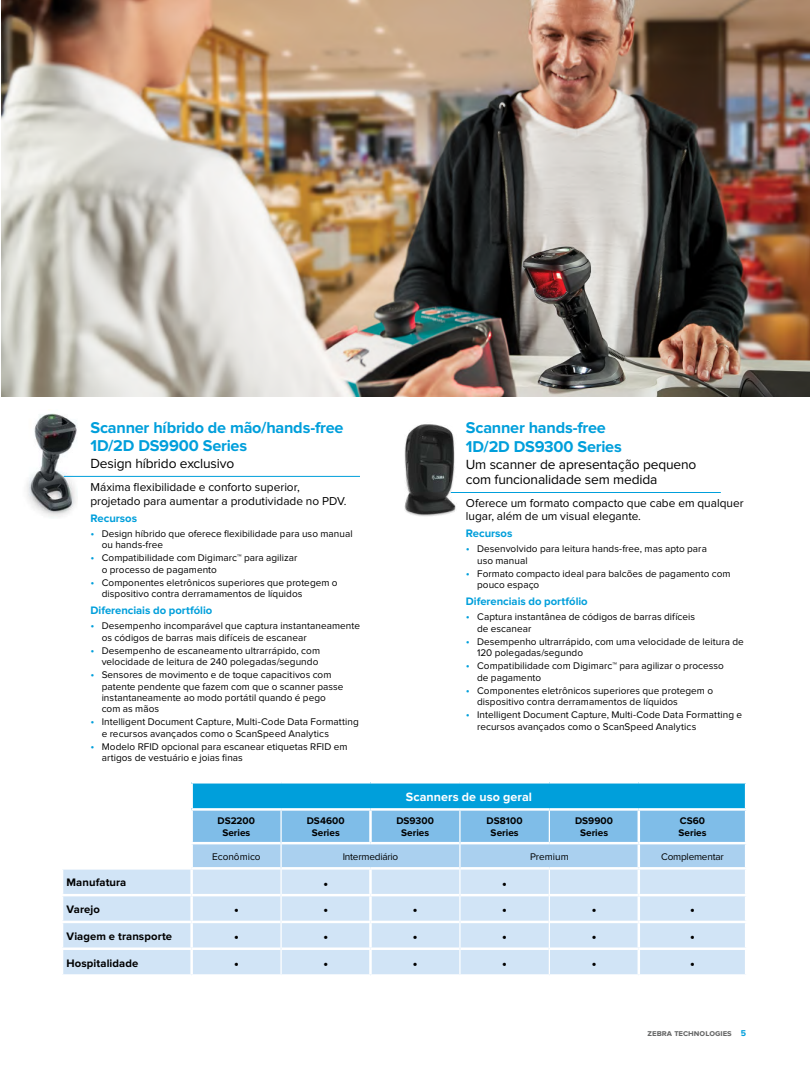
<style>
.page{position:relative;width:810px;height:1080px;background:#fff}
.page>*{position:absolute;margin:0;border:0;box-sizing:border-box;transform-origin:0 0}
.t1{font:700 16.25px/18.8px "Proxima Nova";letter-spacing:-.01em;color:#009fdb}
.t2{font:15px "Proxima Nova";color:#000}
.t3{font:13.75px/15px "Proxima Nova";letter-spacing:-.01em;color:#000101}
.t4{font:700 12.5px "Proxima Nova";color:#fff}
.t5{font:11.88px/13.8px "Proxima Nova";color:#000101}
.t6{font:700 11.25px "Proxima Nova";color:#009fdb}
.t7{font:700 11.25px "Proxima Nova";letter-spacing:.01em;color:#000}
.t8{font:10px/11.2px "Proxima Nova";letter-spacing:.005em;color:#000101}
.t9{font:700 10px/12.5px "Proxima Nova";letter-spacing:.005em;color:#000;text-align:center}
.t10{font:10px "Proxima Nova";letter-spacing:-.02em;color:#000101}
.t11{font:10px "Proxima Nova";color:#000}
.t12{font:700 8.75px "Proxima Nova";color:#666767}
.s1{font-size:11.25px;color:#009fdb}
.s2{color:#009fdb}
</style>
<div class="page">
<div style="left:192px;top:782px;width:554px;height:27px;background:#009fdb"></div>
<div style="left:63px;top:870px;width:127px;height:104px;background:#d1e4f6"></div>
<hr style="left:192px;top:781px;width:89px;height:3px;background:#fff">
<hr style="left:190px;top:784px;width:3px;height:24px;background:#fff">
<hr style="left:281px;top:781px;width:90px;height:3px;background:#fff">
<hr style="left:371px;top:781px;width:89px;height:3px;background:#fff">
<hr style="left:460px;top:781px;width:89px;height:3px;background:#fff">
<hr style="left:549px;top:781px;width:90px;height:3px;background:#fff">
<hr style="left:639px;top:781px;width:108px;height:3px;background:#fff">
<hr style="left:745px;top:784px;width:2px;height:24px;background:#fff">
<hr style="left:192px;top:808px;width:89px;height:3px;background:#fff">
<hr style="left:281px;top:808px;width:90px;height:3px;background:#fff">
<hr style="left:371px;top:808px;width:89px;height:3px;background:#fff">
<hr style="left:460px;top:808px;width:89px;height:3px;background:#fff">
<hr style="left:549px;top:808px;width:90px;height:3px;background:#fff">
<hr style="left:639px;top:808px;width:108px;height:3px;background:#fff">
<hr style="left:61px;top:894px;width:131px;height:2px;background:#fff">
<hr style="left:61px;top:921px;width:131px;height:2px;background:#fff">
<hr style="left:61px;top:947px;width:131px;height:3px;background:#fff">
<svg style="left:192px;top:809px;width:554px;height:165px"></svg>
<hr style="left:451px;top:492px;width:270px;height:1px;background:#009fdb">
<img style="left:404px;top:424px;width:53px;height:93px">
<img style="left:1px;top:0;width:809px;height:396px">
<img style="left:26px;top:413px;width:52px;height:105px">
<hr style="left:64px;top:476px;width:296px;height:1px;background:#009fdb">
<h1 class="t1" style="left:90px;top:418px;width:255px">Scanner híbrido de mão/hands-free<br>1D/2D DS9900 Series</h1>
<h3 class="t3" style="left:90px;top:457px;width:145px">Design híbrido exclusivo</h3>
<p class="t5" style="left:90px;top:481px;width:258px">Máxima flexibilidade e conforto superior, projetado para aumentar a produtividade no PDV.</p>
<p class="t6" style="left:90px;top:512px;width:48px">Recursos</p>
<p class="t8" style="left:102px;top:528px;width:252px;text-indent:-11px"><span class="s1">•</span> Design híbrido que oferece flexibilidade para uso manual ou hands-free</p>
<p class="t8" style="left:102px;top:553px;width:197px;text-indent:-11px"><span class="s1">•</span> Compatibilidade com Digimarc™ para agilizar o processo de pagamento</p>
<p class="t8" style="left:102px;top:577px;width:238px;text-indent:-11px"><span class="s1">•</span> Componentes eletrônicos superiores que protegem o dispositivo contra derramamentos de líquidos</p>
<p class="t6" style="left:90px;top:604px;width:123px">Diferenciais do portfólio</p>
<p class="t8" style="left:102px;top:621px;width:260px;text-indent:-11px"><span class="s1">•</span> Desempenho incomparável que captura instantaneamente os códigos de barras mais difíceis de escanear</p>
<p class="t8" style="left:90px;top:645px;width:231px;text-align:right"><span class="s1">•</span> Desempenho de escaneamento ultrarrápido, com velocidade de leitura de 240 polegadas/segundo</p>
<p class="t8" style="left:102px;top:670px;width:243px;text-indent:-11px"><span class="s1">•</span> Sensores de movimento e de toque capacitivos com patente pendente que fazem com que o scanner passe instantaneamente ao modo portátil quando é pego com as mãos</p>
<p class="t8" style="left:102px;top:717px;width:259px;text-indent:-11px"><span class="s1">•</span> Intelligent Document Capture, Multi-Code Data Formatting e recursos avançados como o ScanSpeed Analytics</p>
<p class="t8" style="left:102px;top:741px;width:247px;text-indent:-11px"><span class="s1">•</span> Modelo RFID opcional para escanear etiquetas RFID em artigos de vestuário e joias finas</p>
<h1 class="t1" style="left:466px;top:419px;width:157px">Scanner hands-free<br>1D/2D DS9300 Series</h1>
<h3 class="t3" style="left:466px;top:457px;width:232px">Um scanner de apresentação pequeno com funcionalidade sem medida</h3>
<p class="t5" style="left:466px;top:496px;width:279px">Oferece um formato compacto que cabe em qualquer lugar, além de um visual elegante.</p>
<p class="t6" style="left:466px;top:527px;width:48px">Recursos</p>
<p class="t8" style="left:477px;top:544px;width:231px;text-indent:-11px"><span class="s1">•</span> Desenvolvido para leitura hands-free, mas apto para uso manual</p>
<p class="t8" style="left:477px;top:568px;width:255px;text-indent:-11px"><span class="s1">•</span> Formato compacto ideal para balcões de pagamento com pouco espaço</p>
<p class="t6" style="left:466px;top:595px;width:123px">Diferenciais do portfólio</p>
<p class="t8" style="left:477px;top:612px;width:220px;text-indent:-11px"><span class="s1">•</span> Captura instantânea de códigos de barras difíceis de escanear</p>
<p class="t8" style="left:477px;top:636px;width:268px;text-indent:-11px"><span class="s1">•</span> Desempenho ultrarrápido, com uma velocidade de leitura de<br>120 polegadas/segundo</p>
<p class="t8" style="left:477px;top:661px;width:248px;text-indent:-11px"><span class="s1">•</span> Compatibilidade com Digimarc™ para agilizar o processo de pagamento</p>
<p class="t8" style="left:477px;top:685px;width:238px;text-indent:-11px"><span class="s1">•</span> Componentes eletrônicos superiores que protegem o dispositivo contra derramamentos de líquidos</p>
<p class="t8" style="left:477px;top:710px;width:267px;text-indent:-11px"><span class="s1">•</span> Intelligent Document Capture, Multi-Code Data Formatting e recursos avançados como o ScanSpeed Analytics</p>
<p class="t4" style="left:406px;top:789px;width:128px">Scanners de uso geral</p>
<p class="t9" style="left:218px;top:815px;width:39px">DS2200<br>Series</p>
<p class="t9" style="left:307px;top:815px;width:39px">DS4600<br>Series</p>
<p class="t9" style="left:396px;top:815px;width:39px">DS9300<br>Series</p>
<p class="t9" style="left:487px;top:815px;width:38px">DS8100<br>Series</p>
<p class="t9" style="left:575px;top:815px;width:40px">DS9900<br>Series</p>
<p class="t9" style="left:678px;top:815px;width:30px;text-align:left">CS60<br>Series</p>
<p class="t11" style="left:212px;top:852px;width:50px">Econômico</p>
<p class="t10" style="left:343px;top:852px;width:57px">Intermediário</p>
<p class="t8" style="left:530px;top:851px;width:40px">Premium</p>
<p class="t10" style="left:661px;top:852px;width:64px">Complementar</p>
<p class="t7" style="left:67px;top:876px;width:61px">Manufatura</p>
<h2 class="t2" style="left:323px;top:876px;width:7px">•</h2>
<h2 class="t2" style="left:502px;top:876px;width:7px">•</h2>
<p class="t7" style="left:67px;top:903px;width:35px">Varejo</p>
<h2 class="t2" style="left:234px;top:903px;width:7px">•</h2>
<h2 class="t2" style="left:323px;top:903px;width:7px">•</h2>
<h2 class="t2" style="left:413px;top:903px;width:7px">•</h2>
<h2 class="t2" style="left:502px;top:903px;width:7px">•</h2>
<h2 class="t2" style="left:591px;top:903px;width:7px">•</h2>
<h2 class="t2" style="left:690px;top:903px;width:7px">•</h2>
<p class="t7" style="left:67px;top:930px;width:107px">Viagem e transporte</p>
<h2 class="t2" style="left:234px;top:929px;width:7px">•</h2>
<h2 class="t2" style="left:323px;top:929px;width:7px">•</h2>
<h2 class="t2" style="left:413px;top:929px;width:7px">•</h2>
<h2 class="t2" style="left:502px;top:929px;width:7px">•</h2>
<h2 class="t2" style="left:591px;top:929px;width:7px">•</h2>
<h2 class="t2" style="left:690px;top:929px;width:7px">•</h2>
<p class="t7" style="left:67px;top:956px;width:73px">Hospitalidade</p>
<h2 class="t2" style="left:234px;top:956px;width:7px">•</h2>
<h2 class="t2" style="left:323px;top:956px;width:7px">•</h2>
<h2 class="t2" style="left:413px;top:956px;width:7px">•</h2>
<h2 class="t2" style="left:502px;top:956px;width:7px">•</h2>
<h2 class="t2" style="left:591px;top:956px;width:7px">•</h2>
<h2 class="t2" style="left:690px;top:956px;width:7px">•</h2>
<p class="t12" style="left:648px;top:1028px;width:100px">zebra technologies <span class="s2">5</span></p>
</div>
